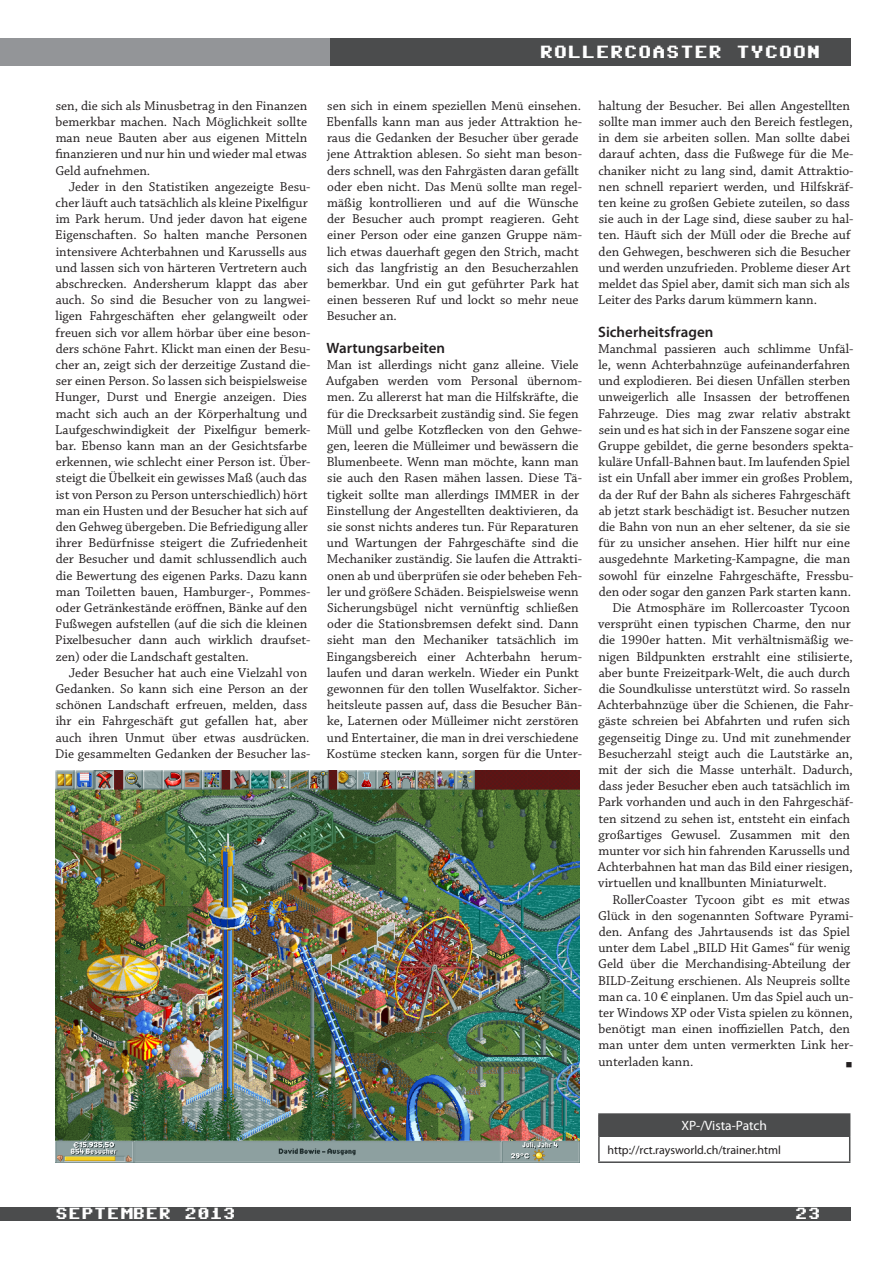
<style>
.page{position:relative;width:893px;height:1263px;background:#fff}
.page>*{position:absolute;margin:0;border:0;box-sizing:border-box;transform-origin:0 0}
.t1{font:18px "Commodore 64";color:#fff}
.t2{font:16.5px "Commodore 64";color:#fff}
.t3{font:600 15px "Myriad Pro";color:#231f20}
.t4{font:13.5px/16.2px "Chaparral Pro";color:#231f20}
.t5{font:13.5px "Myriad Pro";color:#fff}
.t6{font:13.5px "Commodore 64";color:#231f20}
.t7{font:12px "Myriad Pro";color:#231f20}
</style>
<div class="page">
<div style="left:0;top:1207px;width:850px;height:13px;background:#4b4c4d"></div>
<div style="left:0;top:38px;width:330px;height:27px;background:#939598"></div>
<div style="left:330px;top:38px;width:520px;height:27px;background:#4b4c4d"></div>
<div style="left:599px;top:1114px;width:251px;height:22px;background:#4b4c4d"></div>
<hr style="left:598px;top:1113px;width:252px;height:2px;background:#4b4c4d">
<hr style="left:598px;top:1115px;width:2px;height:21px;background:#4b4c4d">
<hr style="left:598px;top:1136px;width:2px;height:25px;background:#4b4c4d">
<svg style="left:849px;top:1136px;width:1px;height:25px"></svg>
<hr style="left:598px;top:1161px;width:252px;height:2px;background:#4b4c4d">
<img style="left:55px;top:770px;width:524px;height:393px">
<h1 class="t1" style="left:539px;top:44px;width:283px">ROLLERCOASTER TYCOON</h1>
<p class="t4" style="left:55px;top:98px;width:253px;text-align:justify">sen, die sich als Minusbetrag in den Finanzen bemerkbar machen. Nach Möglichkeit sollte man neue Bauten aber aus eigenen Mitteln finanzieren und nur hin und wieder mal etwas Geld aufnehmen.</p>
<p class="t4" style="left:55px;top:179px;width:257px;text-indent:14px">Jeder in den Statistiken angezeigte Besu&shy;cher läuft auch tatsächlich als kleine Pixelfigur im Park herum. Und jeder davon hat eigene Eigenschaften. So halten manche Personen intensivere Achterbahnen und Karussells aus und lassen sich von härteren Vertretern auch abschrecken. Andersherum klappt das aber auch. So sind die Besucher von zu langwei&shy;ligen Fahrgeschäften eher gelangweilt oder freuen sich vor allem hörbar über eine beson&shy;ders schöne Fahrt. Klickt man einen der Besu&shy;cher an, zeigt sich der derzeitige Zustand die&shy;ser einen Person. So lassen sich beispielsweise Hunger, Durst und Energie anzeigen. Dies macht sich auch an der Körperhaltung und Laufgeschwindigkeit der Pixelfigur bemerk&shy;bar. Ebenso kann man an der Gesichtsfarbe erkennen, wie schlecht einer Person ist. Über&shy;steigt die Übelkeit ein gewisses Maß (auch das ist von Person zu Person unterschiedlich) hört man ein Husten und der Besucher hat sich auf den Gehweg übergeben. Die Befriedigung aller ihrer Bedürfnisse steigert die Zufriedenheit der Besucher und damit schlussendlich auch die Bewertung des eigenen Parks. Dazu kann man Toiletten bauen, Hamburger-, Pommes&shy;oder Getränkestände eröffnen, Bänke auf den Fußwegen aufstellen (auf die sich die kleinen Pixelbesucher dann auch wirklich draufset&shy;zen) oder die Landschaft gestalten.</p>
<p class="t4" style="left:55px;top:665px;width:257px;text-indent:14px">Jeder Besucher hat auch eine Vielzahl von Gedanken. So kann sich eine Person an der schönen Landschaft erfreuen, melden, dass ihr ein Fahrgeschäft gut gefallen hat, aber auch ihren Unmut über etwas ausdrücken.<br>Die gesammelten Gedanken der Besucher las-</p>
<p class="t4" style="left:327px;top:98px;width:257px">sen sich in einem speziellen Menü einsehen.<br>Ebenfalls kann man aus jeder Attraktion he&shy;raus die Gedanken der Besucher über gerade jene Attraktion ablesen. So sieht man beson&shy;ders schnell, was den Fahrgästen daran gefällt oder eben nicht. Das Menü sollte man regel&shy;mäßig kontrollieren und auf die Wünsche der Besucher auch prompt reagieren. Geht einer Person oder eine ganzen Gruppe näm&shy;lich etwas dauerhaft gegen den Strich, macht sich das langfristig an den Besucherzahlen bemerkbar. Und ein gut geführter Park hat einen besseren Ruf und lockt so mehr neue Besucher an.</p>
<p class="t3" style="left:327px;top:338px;width:120px">Wartungsarbeiten</p>
<p class="t4" style="left:326px;top:357px;width:257px">Man ist allerdings nicht ganz alleine. Viele Aufgaben werden vom Personal übernom&shy;men. Zu allererst hat man die Hilfskräfte, die für die Drecksarbeit zuständig sind. Sie fegen Müll und gelbe Kotzflecken von den Gehwe&shy;gen, leeren die Mülleimer und bewässern die Blumenbeete. Wenn man möchte, kann man sie auch den Rasen mähen lassen. Diese Tä&shy;tigkeit sollte man allerdings IMMER in der Einstellung der Angestellten deaktivieren, da sie sonst nichts anderes tun. Für Reparaturen und Wartungen der Fahrgeschäfte sind die Mechaniker zuständig. Sie laufen die Attrakti&shy;onen ab und überprüfen sie oder beheben Feh&shy;ler und größere Schäden. Beispielsweise wenn Sicherungsbügel nicht vernünftig schließen oder die Stationsbremsen defekt sind. Dann sieht man den Mechaniker tatsächlich im Eingangsbereich einer Achterbahn herum&shy;laufen und daran werkeln. Wieder ein Punkt gewonnen für den tollen Wuselfaktor. Sicher&shy;heitsleute passen auf, dass die Besucher Bän&shy;ke, Laternen oder Mülleimer nicht zerstören und Entertainer, die man in drei verschiedene Kostüme stecken kann, sorgen für die Unter-</p>
<p class="t4" style="left:598px;top:98px;width:257px">haltung der Besucher. Bei allen Angestellten sollte man immer auch den Bereich festlegen, in dem sie arbeiten sollen. Man sollte dabei darauf achten, dass die Fußwege für die Me&shy;chaniker nicht zu lang sind, damit Attraktio&shy;nen schnell repariert werden, und Hilfskräf&shy;ten keine zu großen Gebiete zuteilen, so dass sie auch in der Lage sind, diese sauber zu hal&shy;ten. Häuft sich der Müll oder die Breche auf den Gehwegen, beschweren sich die Besucher und werden unzufrieden. Probleme dieser Art meldet das Spiel aber, damit sich man sich als Leiter des Parks darum kümmern kann.</p>
<p class="t3" style="left:598px;top:322px;width:117px">Sicherheitsfragen</p>
<p class="t4" style="left:598px;top:341px;width:257px">Manchmal passieren auch schlimme Unfäl-</p>
<p class="t4" style="left:598px;top:357px;width:253px">le, wenn Achterbahnzüge aufeinanderfahren</p>
<p class="t4" style="left:598px;top:373px;width:253px">und explodieren. Bei diesen Unfällen sterben</p>
<p class="t4" style="left:598px;top:390px;width:253px">unweigerlich alle Insassen der betroffenen</p>
<p class="t4" style="left:598px;top:406px;width:254px">Fahrzeuge. Dies mag zwar relativ abstrakt</p>
<p class="t4" style="left:599px;top:422px;width:253px">sein und es hat sich in der Fanszene sogar eine</p>
<p class="t4" style="left:598px;top:438px;width:257px">Gruppe gebildet, die gerne besonders spekta-</p>
<p class="t4" style="left:599px;top:454px;width:253px">kuläre Unfall-Bahnen baut. Im laufenden Spiel</p>
<p class="t4" style="left:599px;top:471px;width:256px">ist ein Unfall aber immer ein großes Problem,</p>
<p class="t4" style="left:599px;top:487px;width:253px">da der Ruf der Bahn als sicheres Fahrgeschäft</p>
<p class="t4" style="left:599px;top:503px;width:253px">ab jetzt stark beschädigt ist. Besucher nutzen</p>
<p class="t4" style="left:599px;top:519px;width:253px">die Bahn von nun an eher seltener, da sie sie</p>
<p class="t4" style="left:599px;top:535px;width:253px">für zu unsicher ansehen. Hier hilft nur eine</p>
<p class="t4" style="left:599px;top:552px;width:253px">ausgedehnte Marketing-Kampagne, die man</p>
<p class="t4" style="left:599px;top:568px;width:256px">sowohl für einzelne Fahrgeschäfte, Fressbu-</p>
<p class="t4" style="left:599px;top:584px;width:254px">den oder sogar den ganzen Park starten kann.</p>
<p class="t4" style="left:612px;top:600px;width:239px">Die Atmosphäre im Rollercoaster Tycoon</p>
<p class="t4" style="left:598px;top:616px;width:254px">versprüht einen typischen Charme, den nur</p>
<p class="t4" style="left:599px;top:633px;width:256px">die 1990er hatten. Mit verhältnismäßig we-</p>
<p class="t4" style="left:599px;top:649px;width:256px">nigen Bildpunkten erstrahlt eine stilisierte,</p>
<p class="t4" style="left:599px;top:665px;width:253px">aber bunte Freizeitpark-Welt, die auch durch</p>
<p class="t4" style="left:599px;top:681px;width:253px">die Soundkulisse unterstützt wird. So rasseln</p>
<p class="t4" style="left:598px;top:697px;width:257px">Achterbahnzüge über die Schienen, die Fahr-</p>
<p class="t4" style="left:599px;top:714px;width:253px">gäste schreien bei Abfahrten und rufen sich</p>
<p class="t4" style="left:599px;top:730px;width:254px">gegenseitig Dinge zu. Und mit zunehmender</p>
<p class="t4" style="left:598px;top:746px;width:256px">Besucherzahl steigt auch die Lautstärke an,</p>
<p class="t4" style="left:599px;top:762px;width:256px">mit der sich die Masse unterhält. Dadurch,</p>
<p class="t4" style="left:599px;top:778px;width:253px">dass jeder Besucher eben auch tatsächlich im</p>
<p class="t4" style="left:598px;top:795px;width:257px">Park vorhanden und auch in den Fahrgeschäf-</p>
<p class="t4" style="left:598px;top:811px;width:253px">ten sitzend zu sehen ist, entsteht ein einfach</p>
<p class="t4" style="left:599px;top:827px;width:253px">großartiges Gewusel. Zusammen mit den</p>
<p class="t4" style="left:599px;top:843px;width:253px">munter vor sich hin fahrenden Karussells und</p>
<p class="t4" style="left:598px;top:859px;width:256px">Achterbahnen hat man das Bild einer riesigen,</p>
<p class="t4" style="left:598px;top:876px;width:230px">virtuellen und knallbunten Miniaturwelt.</p>
<p class="t4" style="left:612px;top:892px;width:239px">RollerCoaster Tycoon gibt es mit etwas</p>
<p class="t4" style="left:598px;top:908px;width:257px">Glück in den sogenannten Software Pyrami-</p>
<p class="t4" style="left:599px;top:924px;width:253px">den. Anfang des Jahrtausends ist das Spiel</p>
<p class="t4" style="left:598px;top:940px;width:253px">unter dem Label „BILD Hit Games“ für wenig</p>
<p class="t4" style="left:598px;top:957px;width:254px">Geld über die Merchandising-Abteilung der</p>
<p class="t4" style="left:598px;top:973px;width:253px">BILD-Zeitung erschienen. Als Neupreis sollte</p>
<p class="t4" style="left:599px;top:989px;width:256px">man ca. 10 € einplanen. Um das Spiel auch un-</p>
<p class="t4" style="left:598px;top:1005px;width:256px">ter Windows XP oder Vista spielen zu können,</p>
<p class="t4" style="left:599px;top:1021px;width:253px">benötigt man einen inoffiziellen Patch, den</p>
<p class="t4" style="left:599px;top:1038px;width:256px">man unter dem unten vermerkten Link her-</p>
<p class="t4" style="left:598px;top:1054px;width:96px">unterladen kann.</p>
<p class="t6" style="left:841px;top:1055px;width:12px">¬</p>
<p class="t5" style="left:681px;top:1117px;width:87px">XP-/Vista-Patch</p>
<p class="t7" style="left:607px;top:1142px;width:175px">http://rct.raysworld.ch/trainer.html</p>
<p class="t2" style="left:55px;top:1206px;width:182px">SEPTEMBER 2013</p>
<p class="t2" style="left:795px;top:1206px;width:27px">23</p>
</div>
